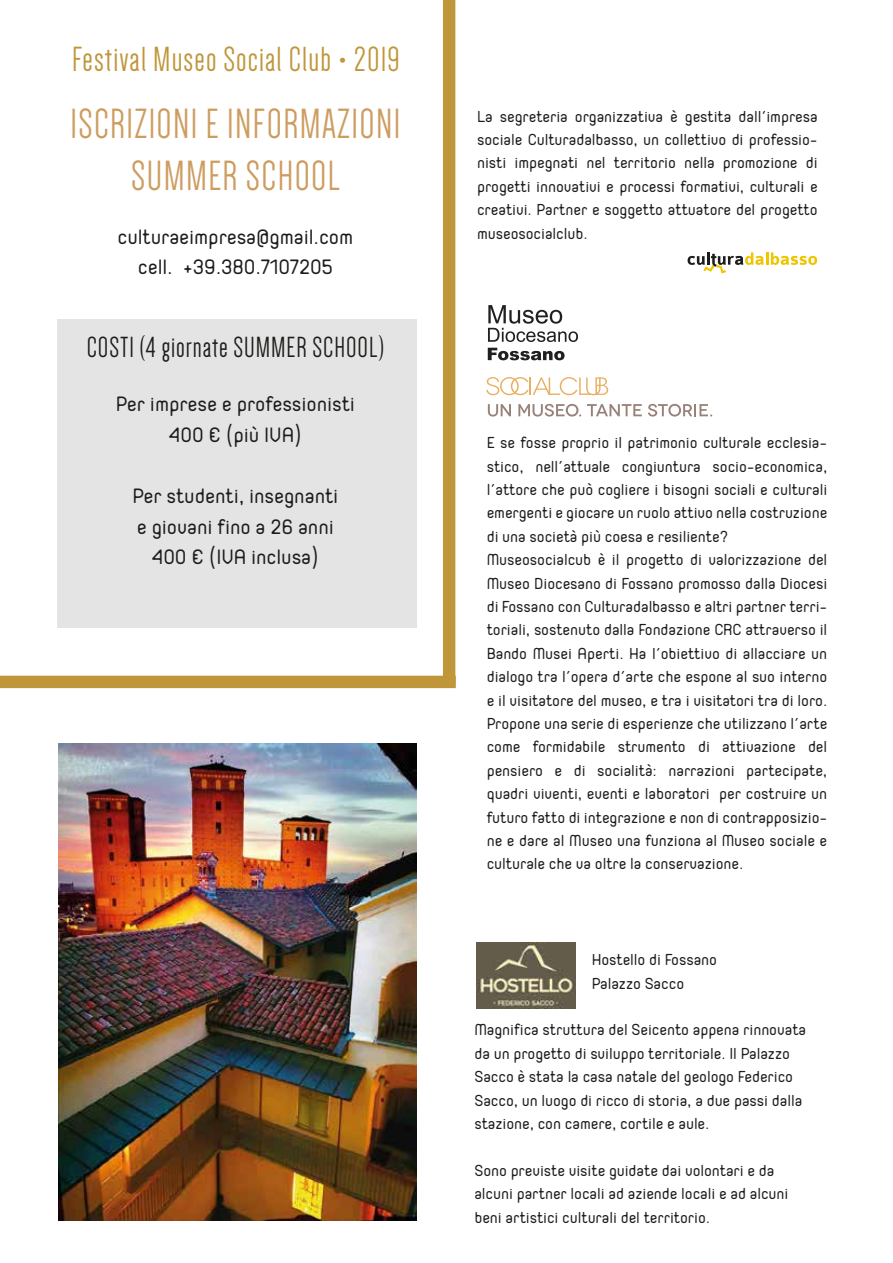
<style>
.page{position:relative;width:893px;height:1263px;background:#fff}
.page>*{position:absolute;margin:0;border:0;box-sizing:border-box;transform-origin:0 0}
.t1{font:43.5px/52.2px "Dense";letter-spacing:.03em;color:#cd9d60;text-align:center}
.t2{font:36px "Dense";letter-spacing:.03em;color:#bf963a}
.t3{font:30px "Dense";letter-spacing:.03em;color:#1d1d1b}
.t4{font:25.5px/30.6px "Orev Edge";letter-spacing:-.005em;color:#1d1d1b;text-align:center}
.t5{font:19.5px/23.4px "Orev Edge";letter-spacing:-.005em;color:#1d1d1b}
</style>
<div class="page">
<div style="left:57px;top:319px;width:360px;height:308px;background:#e5e4e4"></div>
<img style="left:477px;top:942px;width:99px;height:66px">
<svg style="left:688px;top:252px;width:129px;height:21px"></svg>
<svg style="left:488px;top:404px;width:23px;height:13px"></svg>
<svg style="left:518px;top:404px;width:63px;height:13px"></svg>
<svg style="left:587px;top:404px;width:55px;height:12px"></svg>
<svg style="left:648px;top:404px;width:64px;height:13px"></svg>
<svg style="left:486px;top:377px;width:122px;height:18px"></svg>
<div style="left:443px;top:0;width:12px;height:686px;background:#bf963a"></div>
<img style="left:59px;top:743px;width:358px;height:478px">
<div style="left:0;top:676px;width:456px;height:12px;background:#bf963a"></div>
<svg style="left:488px;top:305px;width:90px;height:37px"></svg>
<svg style="left:488px;top:348px;width:77px;height:12px"></svg>
<h2 class="t2" style="left:72px;top:42px;width:329px">Festival Museo Social Club • 2019</h2>
<h1 class="t1" style="left:70px;top:97px;width:331px">ISCRIZIONI E INFORMAZIONI<br>SUMMER SCHOOL</h1>
<h3 class="t4" style="left:118px;top:220px;width:237px">culturaeimpresa@gmail.com cell. +39.380.7107205</h3>
<h3 class="t3" style="left:87px;top:332px;width:299px">COSTI (4 giornate SUMMER SCHOOL)</h3>
<h3 class="t4" style="left:116px;top:388px;width:241px">Per imprese e professionisti<br>400 € (più IVA)</h3>
<h3 class="t4" style="left:132px;top:479px;width:207px">Per studenti, insegnanti e giovani fino a 26 anni<br>400 € (IVA inclusa)</h3>
<p class="t5" style="left:477px;top:104px;width:342px;text-align:justify">La segreteria organizzativa è gestita dall’impresa sociale Culturadalbasso, un collettivo di professio&shy;nisti impegnati nel territorio nella promozione di progetti innovativi e processi formativi, culturali e creativi. Partner e soggetto attuatore del progetto museosocialclub.</p>
<p class="t5" style="left:487px;top:430px;width:342px">E se fosse proprio il patrimonio culturale ecclesia&shy;stico, nell’attuale congiuntura socio-economica, l’attore che può cogliere i bisogni sociali e culturali emergenti e giocare un ruolo attivo nella costruzione di una società più coesa e resiliente?<br>Museosocialcub è il progetto di valorizzazione del Museo Diocesano di Fossano promosso dalla Diocesi di Fossano con Culturadalbasso e altri partner terri&shy;toriali, sostenuto dalla Fondazione CRC attraverso il Bando Musei Aperti. Ha l’obiettivo di allacciare un dialogo tra l’opera d’arte che espone al suo interno e il visitatore del museo, e tra i visitatori tra di loro.<br>Propone una serie di esperienze che utilizzano l’arte come formidabile strumento di attivazione del pensiero e di socialità: narrazioni partecipate, quadri viventi, eventi e laboratori per costruire un futuro fatto di integrazione e non di contrapposizio&shy;ne e dare al Museo una funziona al Museo sociale e culturale che va oltre la conservazione.</p>
<p class="t5" style="left:592px;top:947px;width:127px">Hostello di Fossano<br>Palazzo Sacco</p>
<p class="t5" style="left:474px;top:1017px;width:333px">Magnifica struttura del Seicento appena rinnovata da un progetto di sviluppo territoriale. Il Palazzo Sacco è stata la casa natale del geologo Federico Sacco, un luogo di ricco di storia, a due passi dalla stazione, con camere, cortile e aule.</p>
<p class="t5" style="left:474px;top:1158px;width:316px">Sono previste visite guidate dai volontari e da alcuni partner locali ad aziende locali e ad alcuni beni artistici culturali del territorio.</p>
</div>
